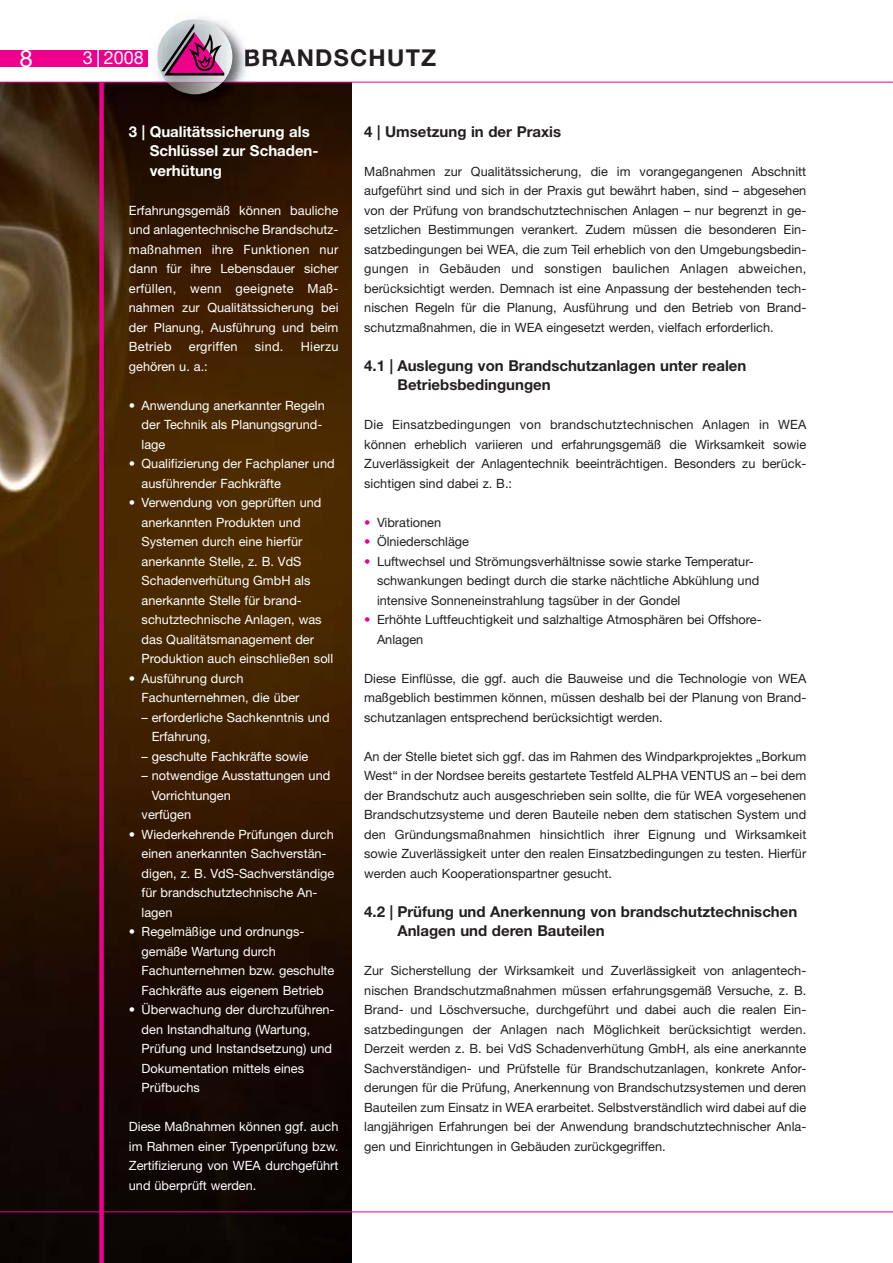
<style>
.page{position:relative;width:893px;height:1263px;background:#fff}
.page>*{position:absolute;margin:0;border:0;box-sizing:border-box;transform-origin:0 0}
.t1{font:24px "Helvetica Neue";color:#fff}
.t2{font:700 23.25px "Helvetica Neue";letter-spacing:.055em;color:#231f20}
.t3{font:18px "Helvetica Neue";color:#fff}
.t4{font:700 15px/19.5px "Helvetica Neue";color:#231f20}
.t5{font:700 15px/19.5px "Helvetica Neue";color:#fff}
.t6{font:12.75px/19.5px "Helvetica Neue";color:#231f20;text-align:justify}
.t7{font:12.75px/19.5px "Helvetica Neue";color:#fff}
.t8{font:12.75px "Helvetica Neue";letter-spacing:.02em;color:#fff}
.s1{color:#ec008c}
</style>
<div class="page">
<img style="left:0;top:83px;width:351px;height:1180px">
<hr style="left:0;top:82px;width:892px;height:1px;background:#ec008c">
<div style="left:99px;top:82px;width:5px;height:1181px;background:#ec008c"></div>
<hr style="left:0;top:1211px;width:892px;height:1px;background:#ec008c">
<div style="left:0;top:50px;width:148px;height:16px;background:#ec008c"></div>
<hr style="left:97px;top:48px;width:2px;height:20px;background:#fff">
<img style="left:150px;top:18px;width:102px;height:96px">
<img style="left:223px;top:82px;width:29px;height:1px">
<svg style="left:150px;top:82px;width:17px;height:1px"></svg>
<img style="left:245px;top:49px;width:7px;height:18px">
<img style="left:157px;top:19px;width:75px;height:63px">
<img style="left:167px;top:82px;width:56px;height:12px">
<svg style="left:161px;top:23px;width:63px;height:53px;background:#a86c93"></svg>
<h1 class="t1" style="left:19px;top:49px;width:15px">8</h1>
<h3 class="t3" style="left:83px;top:51px;width:63px">3 2008</h3>
<h2 class="t2" style="left:244px;top:50px;width:194px">BRANDSCHUTZ</h2>
<p class="t5" style="left:150px;top:123px;width:170px;text-indent:-21px">3 | Qualitätssicherung als<br>Schlüssel zur Schaden&shy;verhütung</p>
<p class="t7" style="left:129px;top:202px;width:211px;text-align:justify">Erfahrungsgemäß können bauliche und anlagentechnische Brandschutz&shy;maßnahmen ihre Funktionen nur dann für ihre Lebensdauer sicher erfüllen, wenn geeignete Maß&shy;nahmen zur Qualitätssicherung bei der Planung, Ausführung und beim Betrieb</p>
<p class="t8" style="left:189px;top:342px;width:50px">ergriffen</p>
<p class="t7" style="left:255px;top:338px;width:30px">sind.</p>
<p class="t7" style="left:301px;top:338px;width:39px">Hierzu</p>
<p class="t7" style="left:129px;top:358px;width:80px">gehören u. a.:</p>
<p class="t7" style="left:142px;top:397px;width:185px;text-indent:-13px">• Anwendung anerkannter Regeln der Technik als Planungsgrund&shy;lage</p>
<p class="t7" style="left:142px;top:455px;width:195px;text-indent:-13px">• Qualifizierung der Fachplaner und ausführender Fachkräfte</p>
<p class="t7" style="left:142px;top:494px;width:193px;text-indent:-13px">• Verwendung von geprüften und anerkannten Produkten und<br>Systemen durch eine hierfür anerkannte Stelle, z. B. VdS<br>Schadenverhütung GmbH als anerkannte Stelle für brand&shy;schutztechnische Anlagen, was das Qualitätsmanagement der<br>Produktion auch einschließen soll</p>
<p class="t7" style="left:142px;top:670px;width:159px;text-indent:-13px">• Ausführung durch<br>Fachunternehmen, die über</p>
<p class="t7" style="left:152px;top:709px;width:179px;text-indent:-10px">– erforderliche Sachkenntnis und<br>Erfahrung,</p>
<p class="t7" style="left:142px;top:748px;width:168px">– geschulte Fachkräfte sowie</p>
<p class="t7" style="left:142px;top:767px;width:190px">– notwendige Ausstattungen und</p>
<p class="t7" style="left:152px;top:787px;width:81px">Vorrichtungen</p>
<p class="t7" style="left:142px;top:806px;width:51px">verfügen</p>
<p class="t7" style="left:142px;top:826px;width:194px;text-indent:-13px">• Wiederkehrende Prüfungen durch einen anerkannten Sachverstän&shy;digen, z. B. VdS-Sachverständige für brandschutztechnische An&shy;lagen</p>
<p class="t7" style="left:142px;top:923px;width:194px;text-indent:-13px">• Regelmäßige und ordnungs&shy;gemäße Wartung durch<br>Fachunternehmen bzw. geschulte<br>Fachkräfte aus eigenem Betrieb</p>
<p class="t7" style="left:142px;top:1001px;width:194px;text-indent:-13px">• Überwachung der durchzuführen&shy;den Instandhaltung (Wartung,<br>Prüfung und Instandsetzung) und<br>Dokumentation mittels eines<br>Prüfbuchs</p>
<p class="t7" style="left:129px;top:1118px;width:211px;text-align:justify">Diese Maßnahmen können ggf. auch im Rahmen einer Typenprüfung bzw.<br>Zertifizierung von WEA durchgeführt und überprüft werden.</p>
<p class="t4" style="left:364px;top:123px;width:198px">4 | Umsetzung in der Praxis</p>
<p class="t6" style="left:364px;top:163px;width:444px">Maßnahmen zur Qualitätssicherung, die im vorangegangenen Abschnitt aufgeführt sind und sich in der Praxis gut bewährt haben, sind – abgesehen von der Prüfung von brandschutztechnischen Anlagen – nur begrenzt in ge&shy;setzlichen Bestimmungen verankert. Zudem müssen die besonderen Ein&shy;satzbedingungen bei WEA, die zum Teil erheblich von den Umgebungsbedin&shy;gungen in Gebäuden und sonstigen baulichen Anlagen abweichen, berücksichtigt werden. Demnach ist eine Anpassung der bestehenden tech&shy;nischen Regeln für die Planung, Ausführung und den Betrieb von Brand&shy;schutzmaßnahmen, die in WEA eingesetzt werden, vielfach erforderlich.</p>
<p class="t4" style="left:397px;top:357px;width:350px;text-indent:-33px">4.1 | Auslegung von Brandschutzanlagen unter realen<br>Betriebsbedingungen</p>
<p class="t6" style="left:364px;top:416px;width:444px">Die Einsatzbedingungen von brandschutztechnischen Anlagen in WEA können erheblich variieren und erfahrungsgemäß die Wirksamkeit sowie Zuverlässigkeit der Anlagentechnik beeinträchtigen. Besonders zu berück&shy;sichtigen sind dabei z. B.:</p>
<p class="t6" style="left:364px;top:514px;width:78px"><span class="s1">•</span> Vibrationen</p>
<p class="t6" style="left:364px;top:533px;width:106px"><span class="s1">•</span> Ölniederschläge</p>
<p class="t6" style="left:377px;top:553px;width:384px;text-align:left;text-indent:-13px"><span class="s1">•</span> Luftwechsel und Strömungsverhältnisse sowie starke Temperatur&shy;schwankungen bedingt durch die starke nächtliche Abkühlung und intensive Sonneneinstrahlung tagsüber in der Gondel</p>
<p class="t6" style="left:377px;top:611px;width:386px;text-indent:-13px"><span class="s1">•</span> Erhöhte Luftfeuchtigkeit und salzhaltige Atmosphären bei Offshore-<br>Anlagen</p>
<p class="t6" style="left:364px;top:670px;width:443px">Diese Einflüsse, die ggf. auch die Bauweise und die Technologie von WEA maßgeblich bestimmen können, müssen deshalb bei der Planung von Brand&shy;schutzanlagen entsprechend berücksichtigt werden.</p>
<p class="t6" style="left:364px;top:748px;width:444px">An der Stelle bietet sich ggf. das im Rahmen des Windparkprojektes „Borkum West“ in der Nordsee bereits gestartete Testfeld ALPHA VENTUS an – bei dem der Brandschutz auch ausgeschrieben sein sollte, die für WEA vorgesehenen Brandschutzsysteme und deren Bauteile neben dem statischen System und den Gründungsmaßnahmen hinsichtlich ihrer Eignung und Wirksamkeit sowie Zuverlässigkeit unter den realen Einsatzbedingungen zu testen. Hierfür werden auch Kooperationspartner gesucht.</p>
<p class="t4" style="left:397px;top:903px;width:401px;text-indent:-33px">4.2 | Prüfung und Anerkennung von brandschutztechnischen<br>Anlagen und deren Bauteilen</p>
<p class="t6" style="left:364px;top:962px;width:444px">Zur Sicherstellung der Wirksamkeit und Zuverlässigkeit von anlagentech&shy;nischen Brandschutzmaßnahmen müssen erfahrungsgemäß Versuche, z. B.<br>Brand- und Löschversuche, durchgeführt und dabei auch die realen Ein&shy;satzbedingungen der Anlagen nach Möglichkeit berücksichtigt werden.<br>Derzeit werden z. B. bei VdS Schadenverhütung GmbH, als eine anerkannte Sachverständigen- und Prüfstelle für Brandschutzanlagen, konkrete Anfor&shy;derungen für die Prüfung, Anerkennung von Brandschutzsystemen und deren Bauteilen zum Einsatz in WEA erarbeitet. Selbstverständlich wird dabei auf die langjährigen Erfahrungen bei der Anwendung brandschutztechnischer Anla&shy;gen und Einrichtungen in Gebäuden zurückgegriffen.</p>
</div>
